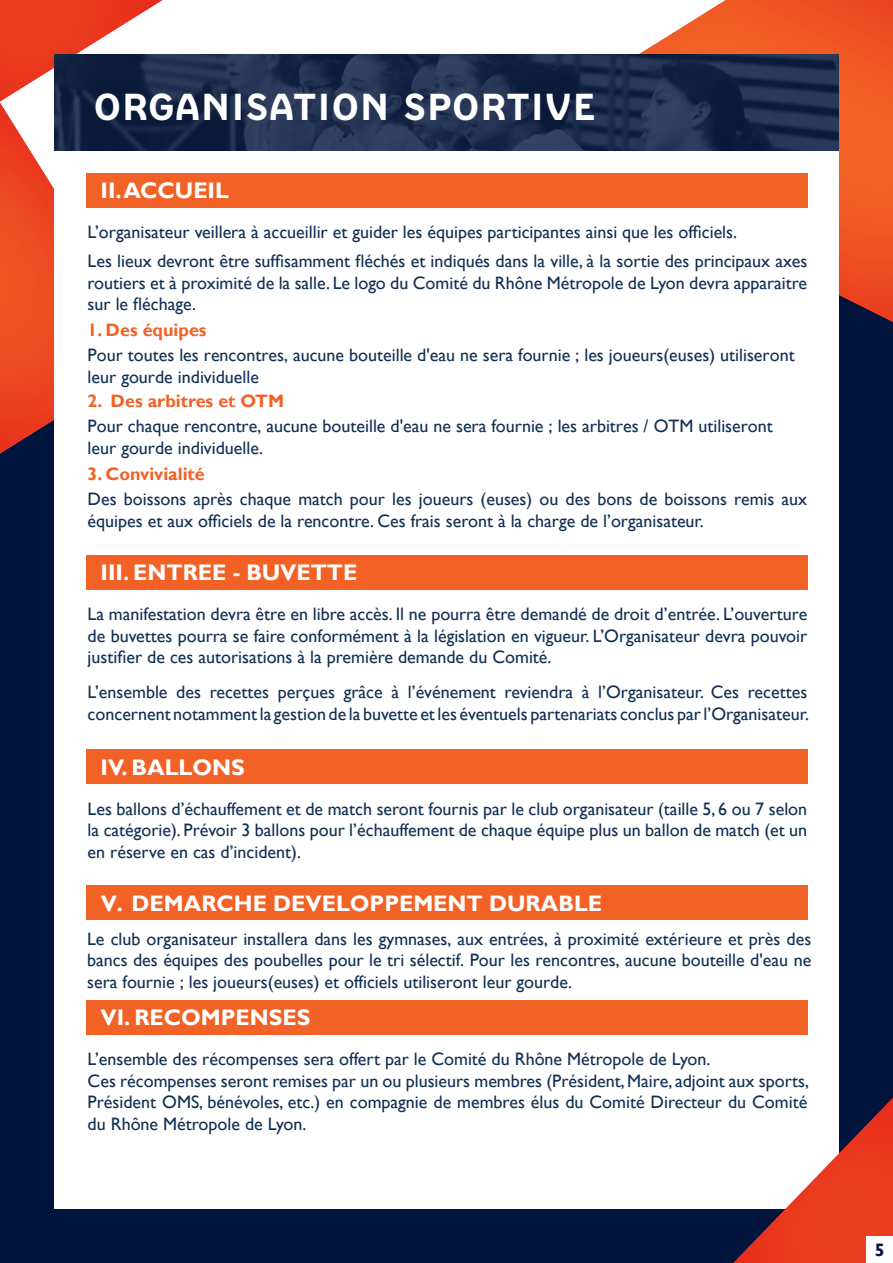
<style>
.page{position:relative;width:893px;height:1263px;background:#00143c}
.page>*{position:absolute;margin:0;border:0;box-sizing:border-box;transform-origin:0 0}
.t1{font:37.5px "FFBB";color:#fff}
.t2{font:700 22.5px "Gill Sans";color:#fff}
.t3{font:18px/21.6px "Gill Sans";color:#123053;text-align:justify}
.t4{font:700 18px "Gill Sans";color:#f26226}
.t5{font:700 18px "Gill Sans";color:#00143c}
</style>
<div class="page">
<svg style="left:725px;top:0;width:168px;height:322px;background:#e85524"></svg>
<svg style="left:170px;top:0;width:555px;height:54px;background:#fdf2ee"></svg>
<svg style="left:0;top:0;width:170px;height:78px;background:#ef6e59"></svg>
<svg style="left:0;top:78px;width:54px;height:376px;background:#e46145"></svg>
<div style="left:54px;top:151px;width:785px;height:1058px;background:#fff"></div>
<svg style="left:733px;top:1097px;width:160px;height:166px"></svg>
<div style="left:866px;top:1236px;width:27px;height:27px;background:#fff"></div>
<img style="left:54px;top:54px;width:785px;height:97px">
<div style="left:86px;top:173px;width:721px;height:35px;background:#f26226"></div>
<div style="left:86px;top:555px;width:721px;height:34px;background:#f26226"></div>
<div style="left:86px;top:749px;width:721px;height:35px;background:#f26226"></div>
<div style="left:86px;top:885px;width:721px;height:35px;background:#f26226"></div>
<div style="left:86px;top:1000px;width:721px;height:35px;background:#f26226"></div>
<p class="t1" style="left:94px;top:85px;width:504px">ORGANISATION SPORTIVE</p>
<p class="t2" style="left:101px;top:177px;width:130px">II. ACCUEIL</p>
<p class="t3" style="left:88px;top:222px;width:651px">L’organisateur veillera à accueillir et guider les équipes participantes ainsi que les officiels.</p>
<p class="t3" style="left:88px;top:250px;width:721px">Les lieux devront être suffisamment fléchés et indiqués dans la ville, à la sortie des principaux axes routiers et à proximité de la salle. Le logo du Comité du Rhône Métropole de Lyon devra apparaitre sur le fléchage.</p>
<p class="t4" style="left:88px;top:319px;width:120px">1. Des équipes</p>
<p class="t3" style="left:88px;top:345px;width:708px">Pour toutes les rencontres, aucune bouteille d'eau ne sera fournie ; les joueurs(euses) utiliseront leur gourde individuelle</p>
<p class="t4" style="left:88px;top:390px;width:198px">2. Des arbitres et OTM</p>
<p class="t3" style="left:88px;top:416px;width:687px">Pour chaque rencontre, aucune bouteille d'eau ne sera fournie ; les arbitres / OTM utiliseront leur gourde individuelle.</p>
<p class="t4" style="left:88px;top:463px;width:119px">3. Convivialité</p>
<p class="t3" style="left:88px;top:489px;width:721px">Des boissons après chaque match pour les joueurs (euses) ou des bons de boissons remis aux équipes et aux officiels de la rencontre. Ces frais seront à la charge de l’organisateur.</p>
<p class="t2" style="left:101px;top:559px;width:258px">III. ENTREE - BUVETTE</p>
<p class="t3" style="left:88px;top:603px;width:721px">La manifestation devra être en libre accès. Il ne pourra être demandé de droit d’entrée. L’ouverture de buvettes pourra se faire conformément à la législation en vigueur. L’Organisateur devra pouvoir justifier de ces autorisations à la première demande du Comité.</p>
<p class="t3" style="left:88px;top:682px;width:723px">L’ensemble des recettes perçues grâce à l’événement reviendra à l’Organisateur. Ces recettes concernent notamment la gestion de la buvette et les éventuels partenariats conclus par l’Organisateur.</p>
<p class="t2" style="left:101px;top:753px;width:146px">IV. BALLONS</p>
<p class="t3" style="left:88px;top:798px;width:721px">Les ballons d’échauffement et de match seront fournis par le club organisateur (taille 5, 6 ou 7 selon la catégorie). Prévoir 3 ballons pour l’échauffement de chaque équipe plus un ballon de match (et un en réserve en cas d’incident).</p>
<p class="t2" style="left:101px;top:890px;width:503px">V. DEMARCHE DEVELOPPEMENT DURABLE</p>
<p class="t3" style="left:87px;top:928px;width:726px">Le club organisateur installera dans les gymnases, aux entrées, à proximité extérieure et près des bancs des équipes des poubelles pour le tri sélectif. Pour les rencontres, aucune bouteille d'eau ne sera fournie ; les joueurs(euses) et officiels utiliseront leur gourde.</p>
<p class="t2" style="left:101px;top:1004px;width:211px">VI. RECOMPENSES</p>
<p class="t3" style="left:88px;top:1049px;width:624px">L’ensemble des récompenses sera offert par le Comité du Rhône Métropole de Lyon.</p>
<p class="t3" style="left:88px;top:1070px;width:723px">Ces récompenses seront remises par un ou plusieurs membres (Président, Maire, adjoint aux sports, Président OMS, bénévoles, etc.) en compagnie de membres élus du Comité Directeur du Comité du Rhône Métropole de Lyon.</p>
<p class="t5" style="left:875px;top:1239px;width:11px">5</p>
</div>
